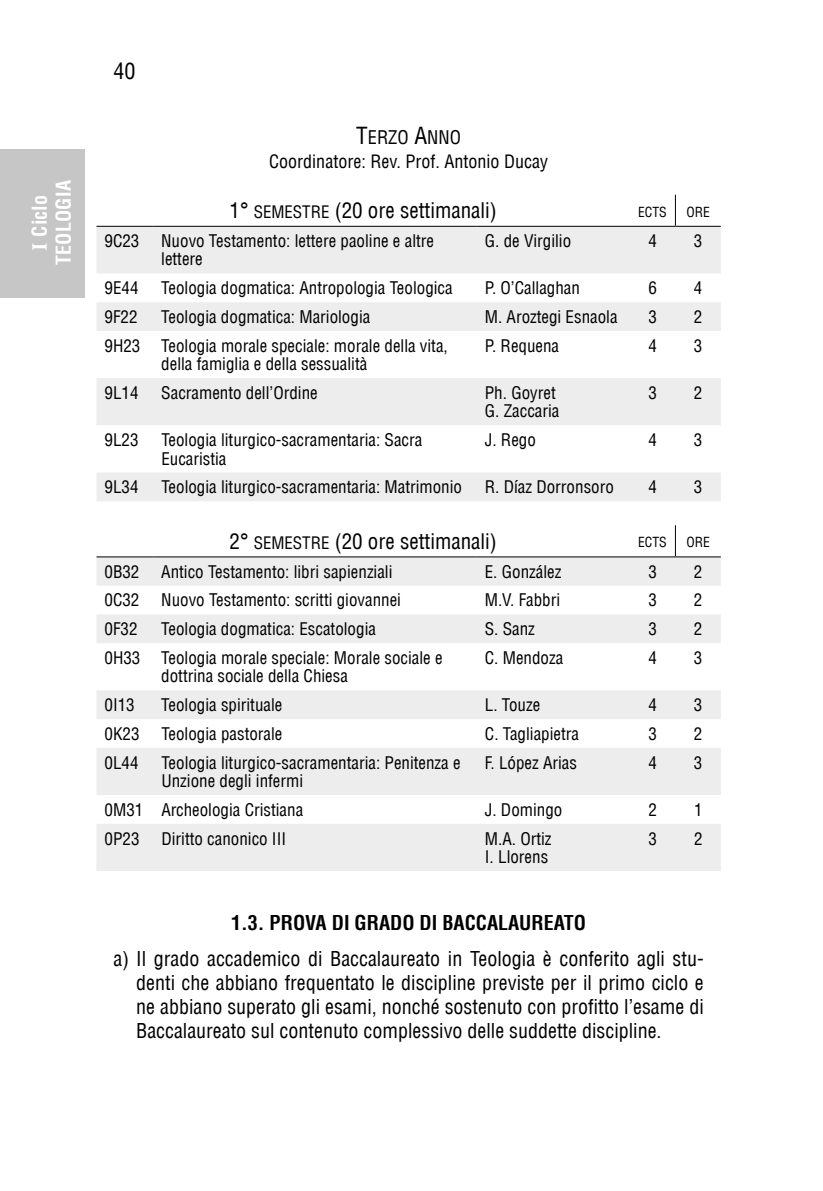
<style>
.page{position:relative;width:823px;height:1191px;background:#fff}
.page>*{position:absolute;margin:0;border:0;box-sizing:border-box;transform-origin:0 0}
.t1{font:condensed 22px "Helvetica LT";color:#000}
.t2{font:condensed 21px "Helvetica LT";color:#000}
.t3{font:condensed 20px/24px "Helvetica LT";color:#000;text-align:justify}
.t4{font:700 condensed 20px "Helvetica LT";color:#000}
.t5{font:700 condensed 20px/24px "Helvetica LT";letter-spacing:.01em;color:#fff;text-align:center}
.t6{font:18.4px "Helvetica LT Condensed SC800";color:#000}
.t7{font:condensed 18px "Helvetica LT";color:#000}
.t8{font:condensed 17px/18.4px "Helvetica LT";color:#000}
.t9{font:13.6px "Helvetica LT Condensed SC800";color:#000}
.s1{font-family:"Minion Variable Concept";font-weight:400;font-stretch:normal;font-size:22px}
.s2{font-size:23px}
.s3{font-family:"Helvetica LT Condensed SC800";font-stretch:normal}
.s4{font-family:"Helvetica LT Condensed SC800";font-stretch:normal;font-size:16.8px}
</style>
<div class="page">
<div style="left:0;top:149px;width:85px;height:149px;background:#c6c6c6"></div>
<svg style="left:97px;top:227px;width:623px;height:274px;fill:#ededed"></svg>
<hr style="left:674px;top:195px;width:1px;height:31px;background:#000">
<hr style="left:96px;top:226px;width:57px;height:1px;background:#000">
<hr style="left:153px;top:226px;width:323px;height:1px;background:#000">
<hr style="left:476px;top:226px;width:153px;height:1px;background:#000">
<hr style="left:629px;top:226px;width:46px;height:1px;background:#000">
<hr style="left:675px;top:226px;width:45px;height:1px;background:#000">
<svg style="left:96px;top:557px;width:624px;height:314px;fill:#ededed"></svg>
<hr style="left:674px;top:525px;width:1px;height:31px;background:#000">
<hr style="left:96px;top:556px;width:57px;height:1px;background:#000">
<hr style="left:153px;top:556px;width:323px;height:1px;background:#000">
<hr style="left:476px;top:556px;width:153px;height:1px;background:#000">
<hr style="left:629px;top:556px;width:46px;height:1px;background:#000">
<hr style="left:675px;top:556px;width:45px;height:1px;background:#000">
<p class="t5" style="left:27px;top:265px;width:86px;rotate:-90deg"><span class="s1">I</span> Ciclo<br>TEOLOGIA</p>
<p class="t1" style="left:113px;top:57px;width:23px">40</p>
<p class="t6" style="left:356px;top:126px;width:106px"><span class="s2">T</span>ERZO <span class="s2">A</span>NNO</p>
<p class="t7" style="left:269px;top:150px;width:280px">Coordinatore: Rev. Prof. Antonio Ducay</p>
<p class="t2" style="left:229px;top:197px;width:269px"><span class="s3">1</span>° <span class="s4">SEMESTRE</span> <span class="s3">(</span>20 ore settimanali)</p>
<p class="t9" style="left:637px;top:203px;width:30px">ECTS</p>
<p class="t9" style="left:686px;top:203px;width:25px">ORE</p>
<p class="t8" style="left:104px;top:231px;width:36px">9C23</p>
<p class="t8" style="left:161px;top:231px;width:274px">Nuovo Testamento: lettere paoline e altre lettere</p>
<p class="t8" style="left:484px;top:231px;width:88px">G. de Virgilio</p>
<p class="t8" style="left:648px;top:231px;width:10px">4</p>
<p class="t8" style="left:693px;top:231px;width:10px">3</p>
<p class="t8" style="left:104px;top:279px;width:35px">9E44</p>
<p class="t8" style="left:161px;top:279px;width:293px">Teologia dogmatica: Antropologia Teologica</p>
<p class="t8" style="left:484px;top:279px;width:97px">P. O’Callaghan</p>
<p class="t8" style="left:648px;top:279px;width:10px">6</p>
<p class="t8" style="left:693px;top:279px;width:10px">4</p>
<p class="t8" style="left:104px;top:307px;width:35px">9F22</p>
<p class="t8" style="left:161px;top:307px;width:210px">Teologia dogmatica: Mariologia</p>
<p class="t8" style="left:484px;top:307px;width:134px">M. Aroztegi Esnaola</p>
<p class="t8" style="left:648px;top:307px;width:10px">3</p>
<p class="t8" style="left:693px;top:307px;width:10px">2</p>
<p class="t8" style="left:161px;top:336px;width:288px;text-indent:-57px">9H23 Teologia morale speciale: morale della vita, della famiglia e della sessualità</p>
<p class="t8" style="left:484px;top:336px;width:76px">P. Requena</p>
<p class="t8" style="left:648px;top:336px;width:10px">4</p>
<p class="t8" style="left:693px;top:336px;width:10px">3</p>
<p class="t8" style="left:104px;top:383px;width:35px">9L14</p>
<p class="t8" style="left:161px;top:383px;width:158px">Sacramento dell’Ordine</p>
<p class="t8" style="left:484px;top:383px;width:76px">Ph. Goyret<br>G. Zaccaria</p>
<p class="t8" style="left:648px;top:383px;width:10px">3</p>
<p class="t8" style="left:693px;top:383px;width:10px">2</p>
<p class="t8" style="left:104px;top:430px;width:35px">9L23</p>
<p class="t8" style="left:161px;top:430px;width:262px">Teologia liturgico-sacramentaria: Sacra<br>Eucaristia</p>
<p class="t8" style="left:484px;top:430px;width:52px">J. Rego</p>
<p class="t8" style="left:648px;top:430px;width:10px">4</p>
<p class="t8" style="left:693px;top:430px;width:10px">3</p>
<p class="t8" style="left:104px;top:478px;width:36px">9L34</p>
<p class="t8" style="left:161px;top:478px;width:302px">Teologia liturgico-sacramentaria: Matrimonio</p>
<p class="t8" style="left:484px;top:478px;width:130px">R. Díaz Dorronsoro</p>
<p class="t8" style="left:648px;top:478px;width:10px">4</p>
<p class="t8" style="left:693px;top:478px;width:10px">3</p>
<p class="t2" style="left:229px;top:528px;width:269px"><span class="s3">2</span>° <span class="s4">SEMESTRE</span> <span class="s3">(</span>20 ore settimanali)</p>
<p class="t9" style="left:637px;top:534px;width:30px">ECTS</p>
<p class="t9" style="left:686px;top:534px;width:25px">ORE</p>
<p class="t8" style="left:104px;top:562px;width:36px">0B32</p>
<p class="t8" style="left:161px;top:562px;width:232px">Antico Testamento: libri sapienziali</p>
<p class="t8" style="left:484px;top:562px;width:78px">E. González</p>
<p class="t8" style="left:648px;top:562px;width:10px">3</p>
<p class="t8" style="left:693px;top:562px;width:10px">2</p>
<p class="t8" style="left:104px;top:591px;width:36px">0C32</p>
<p class="t8" style="left:161px;top:591px;width:241px">Nuovo Testamento: scritti giovannei</p>
<p class="t8" style="left:484px;top:591px;width:77px">M.V. Fabbri</p>
<p class="t8" style="left:648px;top:591px;width:10px">3</p>
<p class="t8" style="left:693px;top:591px;width:10px">2</p>
<p class="t8" style="left:104px;top:619px;width:35px">0F32</p>
<p class="t8" style="left:161px;top:619px;width:216px">Teologia dogmatica: Escatologia</p>
<p class="t8" style="left:484px;top:619px;width:52px">S. Sanz</p>
<p class="t8" style="left:648px;top:619px;width:10px">3</p>
<p class="t8" style="left:693px;top:619px;width:10px">2</p>
<p class="t8" style="left:161px;top:648px;width:282px;text-indent:-57px">0H33 Teologia morale speciale: Morale sociale e dottrina sociale della Chiesa</p>
<p class="t8" style="left:484px;top:648px;width:80px">C. Mendoza</p>
<p class="t8" style="left:648px;top:648px;width:10px">4</p>
<p class="t8" style="left:693px;top:648px;width:10px">3</p>
<p class="t8" style="left:104px;top:695px;width:32px">0I13</p>
<p class="t8" style="left:161px;top:695px;width:122px">Teologia spirituale</p>
<p class="t8" style="left:484px;top:695px;width:57px">L. Touze</p>
<p class="t8" style="left:648px;top:695px;width:10px">4</p>
<p class="t8" style="left:693px;top:695px;width:10px">3</p>
<p class="t8" style="left:104px;top:724px;width:36px">0K23</p>
<p class="t8" style="left:161px;top:724px;width:122px">Teologia pastorale</p>
<p class="t8" style="left:484px;top:724px;width:96px">C. Tagliapietra</p>
<p class="t8" style="left:648px;top:724px;width:10px">3</p>
<p class="t8" style="left:693px;top:724px;width:10px">2</p>
<p class="t8" style="left:104px;top:753px;width:36px">0L44</p>
<p class="t8" style="left:161px;top:753px;width:300px">Teologia liturgico-sacramentaria: Penitenza e<br>Unzione degli infermi</p>
<p class="t8" style="left:484px;top:753px;width:94px">F. López Arias</p>
<p class="t8" style="left:648px;top:753px;width:10px">4</p>
<p class="t8" style="left:693px;top:753px;width:10px">3</p>
<p class="t8" style="left:104px;top:800px;width:200px">0M31 Archeologia Cristiana</p>
<p class="t8" style="left:484px;top:800px;width:79px">J. Domingo</p>
<p class="t8" style="left:648px;top:800px;width:10px">2</p>
<p class="t8" style="left:693px;top:800px;width:10px">1</p>
<p class="t8" style="left:105px;top:829px;width:36px">0P23</p>
<p class="t8" style="left:161px;top:829px;width:126px">Diritto canonico III</p>
<p class="t8" style="left:484px;top:829px;width:68px">M.A. Ortiz<br>I. Llorens</p>
<p class="t8" style="left:648px;top:829px;width:10px">3</p>
<p class="t8" style="left:693px;top:829px;width:10px">2</p>
<p class="t4" style="left:231px;top:910px;width:356px">1.3. PROVA DI GRADO DI BACCALAUREATO</p>
<p class="t3" style="left:136px;top:946px;width:568px;text-indent:-23px">a) Il grado accademico di Baccalaureato in Teologia è conferito agli stu&shy;denti che abbiano frequentato le discipline previste per il primo ciclo e ne abbiano superato gli esami, nonché sostenuto con profitto l’esame di Baccalaureato sul contenuto complessivo delle suddette discipline.</p>
</div>
